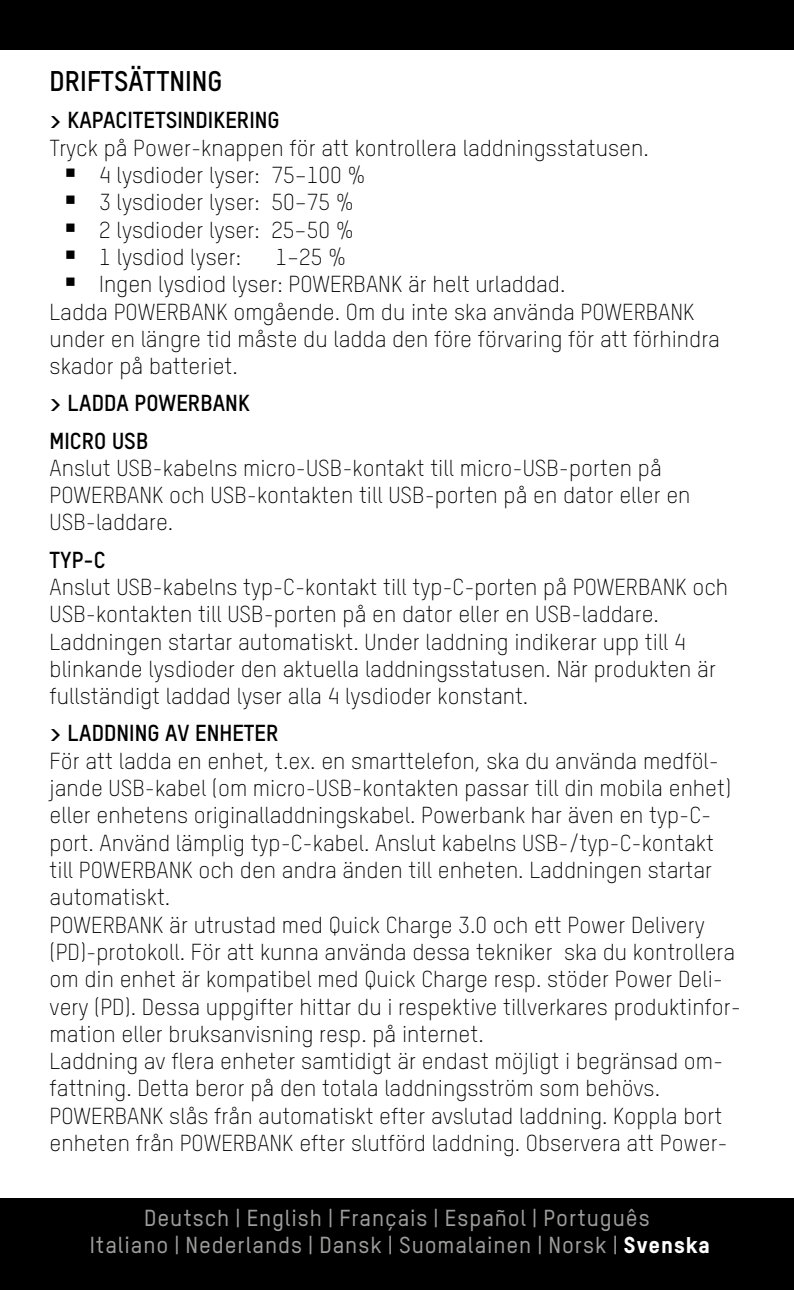
<style>
.page{position:relative;width:794px;height:1290px;background:#fff}
.page>*{position:absolute;margin:0;border:0;box-sizing:border-box;transform-origin:0 0}
.t1{font:700 28px "TSTARPRO";color:#000}
.t2{font:300 22.75px/27.3px "TSTARPRO";color:#000}
.t3{font:500 22.75px/27.3px "TSTARPRO";letter-spacing:.04em;color:#9d9d9c;text-align:center}
.t4{font:700 22.75px/37.1px "TSTARPRO";color:#000}
.s1{font-weight:800;color:#fff}
</style>
<div class="page">
<div style="left:0;top:0;width:794px;height:50px;background:#000"></div>
<div style="left:0;top:1198px;width:794px;height:92px;background:#000"></div>
<p class="t1" style="left:50px;top:62px;width:174px">DRIFTSÄTTNING</p>
<p class="t4" style="left:50px;top:101px;width:232px">&gt; KAPACITETSINDIKERING</p>
<p class="t2" style="left:99px;top:133px;width:551px;text-indent:-50px">Tryck på Power-knappen för att kontrollera laddningsstatusen.<br>4 lysdioder lyser: 75–100 %<br>3 lysdioder lyser: 50–75 %<br>2 lysdioder lyser: 25–50 %<br>1 lysdiod lyser:</p>
<p class="t2" style="left:275px;top:242px;width:72px">1–25 %</p>
<p class="t2" style="left:99px;top:270px;width:468px">Ingen lysdiod lyser: POWERBANK är helt urladdad.</p>
<p class="t2" style="left:50px;top:297px;width:646px">Ladda POWERBANK omgående. Om du inte ska använda POWERBANK</p>
<p class="t2" style="left:50px;top:324px;width:672px">under en längre tid måste du ladda den före förvaring för att förhindra</p>
<p class="t2" style="left:50px;top:352px;width:190px">skador på batteriet.</p>
<p class="t4" style="left:50px;top:383px;width:202px">&gt; LADDA POWERBANK<br>MICRO USB</p>
<p class="t2" style="left:50px;top:453px;width:642px">Anslut USB-kabelns micro-USB-kontakt till micro-USB-porten på<br>POWERBANK och USB-kontakten till USB-porten på en dator eller en<br>USB-laddare.</p>
<p class="t4" style="left:50px;top:540px;width:57px">TYP-C</p>
<p class="t2" style="left:50px;top:572px;width:680px">Anslut USB-kabelns typ-C-kontakt till typ-C-porten på POWERBANK och USB-kontakten till USB-porten på en dator eller en USB-laddare.<br>Laddningen startar automatiskt. Under laddning indikerar upp till 4 blinkande lysdioder den aktuella laddningsstatusen. När produkten är fullständigt laddad lyser alla 4 lysdioder konstant.</p>
<p class="t4" style="left:50px;top:713px;width:230px">&gt; LADDNING AV ENHETER</p>
<p class="t2" style="left:50px;top:746px;width:693px">För att ladda en enhet, t.ex. en smarttelefon, ska du använda medföl&shy;jande USB-kabel (om micro-USB-kontakten passar till din mobila enhet) eller enhetens originalladdningskabel. Powerbank har även en typ-C&shy;port. Använd lämplig typ-C-kabel. Anslut kabelns USB-/typ-C-kontakt till POWERBANK och den andra änden till enheten. Laddningen startar automatiskt.<br>POWERBANK är utrustad med Quick Charge 3.0 och ett Power Delivery (PD)-protokoll. För att kunna använda dessa tekniker ska du kontrollera om din enhet är kompatibel med Quick Charge resp. stöder Power Deli&shy;very (PD). Dessa uppgifter hittar du i respektive tillverkares produktinfor&shy;mation eller bruksanvisning resp. på internet.<br>Laddning av flera enheter samtidigt är endast möjligt i begränsad om&shy;fattning. Detta beror på den totala laddningsström som behövs.<br>POWERBANK slås från automatiskt efter avslutad laddning. Koppla bort enheten från POWERBANK efter slutförd laddning. Observera att Power-</p>
<p class="t3" style="left:90px;top:1203px;width:621px">Deutsch | English | Français | Español | Português<br>Italiano | Nederlands | Dansk | Suomalainen | Norsk | <span class="s1">Svenska</span></p>
</div>
